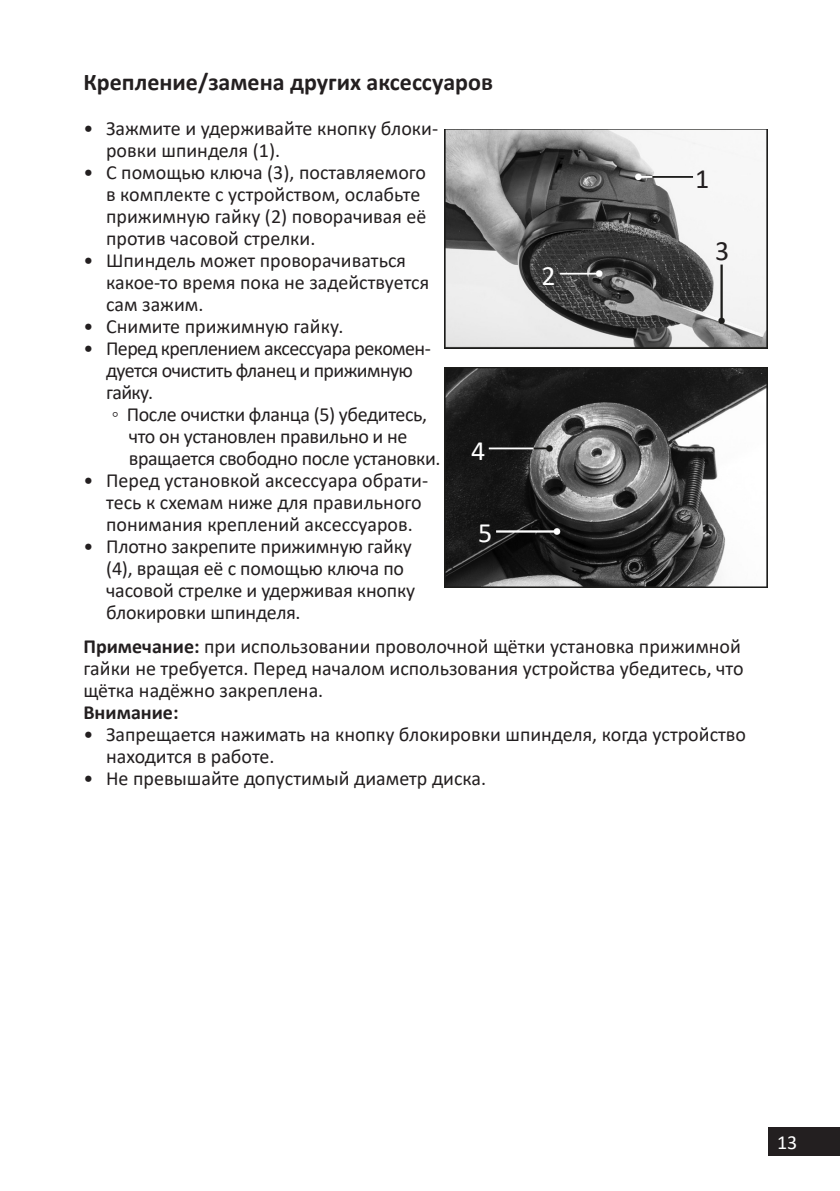
<style>
.page{position:relative;width:840px;height:1191px;background:#fff}
.page>*{position:absolute;margin:0;border:0;box-sizing:border-box;transform-origin:0 0}
.цифры_на_схемах{font:28px "Calibri";color:#fff}
.цифры_на_схемах-2{font:28px "Calibri";color:#231f20}
.Заголовок_12{font:700 24px "Calibri";color:#231f20}
.t1{font:20px/22px "Calibri";color:#231f20}
.t2{font:20px/22px "Calibri";letter-spacing:-.02em;color:#231f20}
.t3{font:20px/22px "Calibri";letter-spacing:-.03em;color:#231f20}
.t4{font:700 20px "Calibri";color:#231f20}
.t5{font:20px "Calibri";color:#fff}
.s1{font-family:"Arial"}
.s2{font-weight:700}
</style>
<div class="page">
<div style="left:767px;top:1126px;width:72px;height:29px;background:#231f20"></div>
<img style="left:444px;top:129px;width:323px;height:220px">
<img style="left:444px;top:368px;width:323px;height:220px">
<p class="Заголовок_12" style="left:83px;top:65px;width:411px">Крепление/замена других аксессуаров</p>
<p class="t1" style="left:106px;top:116px;width:333px;text-indent:-23px">• Зажмите и удерживайте кнопку блоки&shy;ровки шпинделя (1).</p>
<p class="t1" style="left:106px;top:160px;width:321px;text-indent:-23px">• С помощью ключа (3), поставляемого в комплекте с устройством, ослабьте прижимную гайку (2) поворачивая её против часовой стрелки.</p>
<p class="t1" style="left:106px;top:248px;width:324px;text-indent:-23px">• Шпиндель может проворачиваться какое-то время пока не задействуется сам зажим.</p>
<p class="t1" style="left:83px;top:314px;width:261px">• Снимите прижимную гайку.</p>
<p class="t3" style="left:106px;top:336px;width:326px;text-indent:-23px">• Перед креплением аксессуара рекомен&shy;дуется очистить фланец и прижимную гайку.</p>
<p class="t2" style="left:129px;top:402px;width:313px;text-indent:-17px"><span class="s1">◦</span> После очистки фланца (5) убедитесь, что он установлен правильно и не вращается свободно после установки.</p>
<p class="t1" style="left:106px;top:468px;width:323px;text-indent:-23px">• Перед установкой аксессуара обрати&shy;тесь к схемам ниже для правильного понимания креплений аксессуаров.</p>
<p class="t1" style="left:106px;top:534px;width:310px;text-indent:-23px">• Плотно закрепите прижимную гайку (4), вращая её с помощью ключа по часовой стрелке и удерживая кнопку блокировки шпинделя.</p>
<p class="цифры_на_схемах" style="left:471px;top:431px;width:16px">4</p>
<p class="цифры_на_схемах" style="left:478px;top:514px;width:16px">5</p>
<p class="цифры_на_схемах" style="left:541px;top:256px;width:16px">2</p>
<p class="цифры_на_схемах-2" style="left:694px;top:159px;width:16px">1</p>
<p class="цифры_на_схемах-2" style="left:714px;top:231px;width:16px">3</p>
<p class="t1" style="left:83px;top:635px;width:661px"><span class="s2">Примечание:</span> при использовании проволочной щётки установка прижимной гайки не требуется. Перед началом использования устройства убедитесь, что щётка надёжно закреплена.</p>
<p class="t4" style="left:83px;top:698px;width:97px">Внимание:</p>
<p class="t1" style="left:106px;top:723px;width:641px;text-indent:-23px">• Запрещается нажимать на кнопку блокировки шпинделя, когда устройство находится в работе.</p>
<p class="t1" style="left:83px;top:767px;width:404px">• Не превышайте допустимый диаметр диска.</p>
<p class="t5" style="left:776px;top:1128px;width:22px">13</p>
</div>
